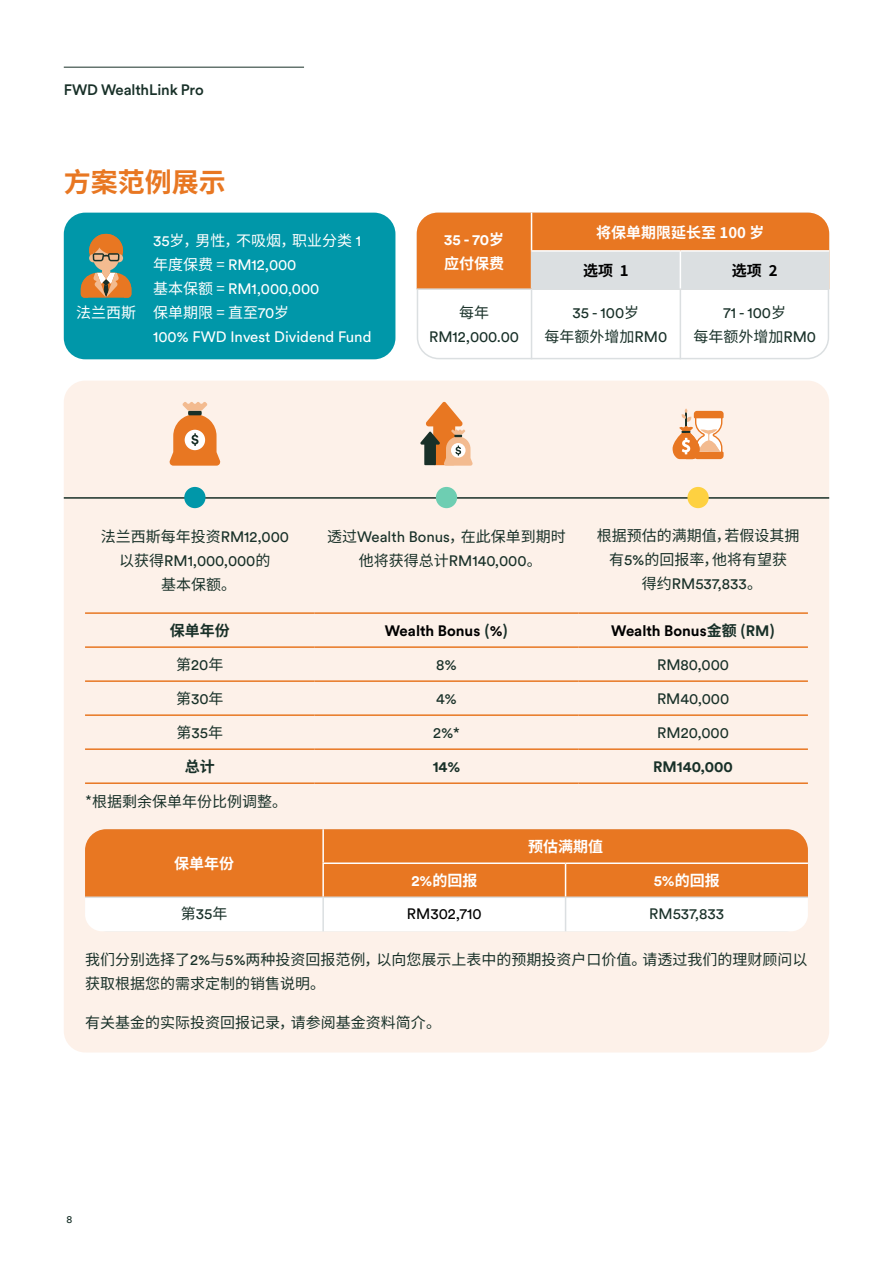
<style>
.page{position:relative;width:893px;height:1263px;background:#fff}
.page>*{position:absolute;margin:0;border:0;box-sizing:border-box;transform-origin:0 0}
.t1{font:700 27px "Noto Sans SC";color:#e87722}
.t2{font:15px/24px "Noto Sans SC";color:#183028;text-align:center}
.t3{font:15px/24px "FWD Circular";color:#183028;text-align:center}
.t4{font:15px/24px "FWD Circular";color:#fff}
.t5{font:700 15px "Noto Sans SC";color:#fff}
.t6{font:700 15px "FWD Circular";color:#000}
.t7{font:15px "Noto Sans SC";color:#fff}
.t8{font:500 15px "FWD Circular";letter-spacing:-.005em;color:#183028}
.t9{font:700 15px "FWD Circular";color:#183028}
.t10{font:15px "FWD Circular";color:#000}
.t11{font:700 15px "Noto Sans SC";color:#183028}
.t12{font:700 15px "FWD Circular";color:#fff}
.t13{font:700 15px "Noto Sans SC";color:#000}
.t14{font:10.5px "FWD Circular";color:#183028}
.s1{font-family:"FWD Circular"}
.s2{font-family:"Noto Sans SC"}
.s3{font-family:"Noto Sans SC";color:#183028}
.s4{color:#183028}
</style>
<div class="page">
<hr style="left:64px;top:67px;width:240px;height:1px;background:#183028">
<div style="left:64px;top:381px;width:765px;height:671px;background:#fdf1e9;border-radius:21px"></div>
<div style="left:85px;top:829px;width:723px;height:34px;background:#e87722"></div>
<svg style="left:85px;top:863px;width:723px;height:68px;background:#f3bb91"></svg>
<hr style="left:85px;top:896px;width:238px;height:2px;background:#dbdfe1">
<hr style="left:322px;top:898px;width:2px;height:33px;background:#dbdfe1">
<hr style="left:566px;top:896px;width:242px;height:2px;background:#dbdfe1">
<hr style="left:323px;top:896px;width:243px;height:2px;background:#dbdfe1">
<hr style="left:322px;top:829px;width:2px;height:33px;background:#fff">
<hr style="left:322px;top:862px;width:244px;height:2px;background:#fff">
<hr style="left:566px;top:862px;width:242px;height:2px;background:#fff">
<hr style="left:565px;top:898px;width:1px;height:33px;background:#dbdfe1">
<hr style="left:565px;top:864px;width:1px;height:32px;background:#fff">
<hr style="left:322px;top:864px;width:2px;height:32px;background:#fff">
<div style="left:64px;top:213px;width:331px;height:146px;background:#0097a9;border-radius:21px"></div>
<svg style="left:81px;top:234px;width:50px;height:64px"></svg>
<hr style="left:64px;top:497px;width:765px;height:2px;background:#183028">
<hr style="left:85px;top:612px;width:230px;height:2px;background:#e87722">
<hr style="left:315px;top:612px;width:263px;height:2px;background:#e87722">
<hr style="left:578px;top:612px;width:230px;height:2px;background:#e87722">
<hr style="left:85px;top:646px;width:230px;height:2px;background:#e87722">
<hr style="left:315px;top:646px;width:263px;height:2px;background:#e87722">
<hr style="left:578px;top:646px;width:230px;height:2px;background:#e87722">
<hr style="left:85px;top:680px;width:230px;height:2px;background:#e87722">
<hr style="left:315px;top:680px;width:263px;height:2px;background:#e87722">
<hr style="left:578px;top:680px;width:230px;height:2px;background:#e87722">
<hr style="left:85px;top:714px;width:230px;height:2px;background:#e87722">
<hr style="left:315px;top:714px;width:263px;height:2px;background:#e87722">
<hr style="left:578px;top:714px;width:230px;height:2px;background:#e87722">
<hr style="left:85px;top:748px;width:230px;height:2px;background:#e87722">
<hr style="left:315px;top:748px;width:263px;height:2px;background:#e87722">
<hr style="left:578px;top:748px;width:230px;height:2px;background:#e87722">
<hr style="left:85px;top:782px;width:230px;height:2px;background:#e87722">
<hr style="left:315px;top:782px;width:263px;height:2px;background:#e87722">
<hr style="left:578px;top:782px;width:230px;height:2px;background:#e87722">
<div style="left:184px;top:487px;width:22px;height:21px;background:#0097a9;border-radius:50%"></div>
<div style="left:436px;top:487px;width:21px;height:21px;background:#6eceb2;border-radius:50%"></div>
<div style="left:687px;top:487px;width:22px;height:21px;background:#fed141;border-radius:50%"></div>
<svg style="left:169px;top:402px;width:52px;height:64px"></svg>
<svg style="left:420px;top:402px;width:53px;height:64px"></svg>
<svg style="left:673px;top:408px;width:51px;height:51px"></svg>
<div style="left:417px;top:213px;width:412px;height:146px;border:2px solid #dbdfe1;border-radius:21px"></div>
<svg style="left:417px;top:213px;width:412px;height:75px;background:#e39c66"></svg>
<hr style="left:531px;top:252px;width:1px;height:36px;background:#dbdfe1">
<hr style="left:417px;top:288px;width:114px;height:2px;background:#dbdfe1">
<hr style="left:531px;top:288px;width:149px;height:2px;background:#dbdfe1">
<hr style="left:531px;top:290px;width:1px;height:69px;background:#dbdfe1">
<hr style="left:680px;top:288px;width:149px;height:2px;background:#dbdfe1">
<hr style="left:680px;top:290px;width:1px;height:69px;background:#dbdfe1">
<hr style="left:531px;top:213px;width:1px;height:37px;background:#fff">
<hr style="left:531px;top:250px;width:149px;height:2px;background:#fff">
<hr style="left:680px;top:250px;width:149px;height:2px;background:#fff">
<hr style="left:680px;top:252px;width:1px;height:36px;background:#fff">
<p class="t8" style="left:64px;top:79px;width:142px">FWD WealthLink Pro</p>
<h1 class="t1" style="left:64px;top:167px;width:163px">方案范例展示</h1>
<p class="t7" style="left:76px;top:304px;width:61px">法兰西斯</p>
<p class="t7" style="left:153px;top:232px;width:210px"><span class="s1">35</span>岁，男性，不吸烟，职业分类 <span class="s1">1</span></p>
<p class="t4" style="left:153px;top:252px;width:168px"><span class="s2">年度保费 =</span> RM12,000<br><span class="s2">基本保额 =</span> RM1,000,000</p>
<p class="t7" style="left:153px;top:304px;width:138px">保单期限 = 直至<span class="s1">70</span>岁</p>
<p class="t4" style="left:153px;top:324px;width:220px">100% FWD Invest Dividend Fund</p>
<p class="t12" style="left:444px;top:229px;width:61px">35 - 70<span class="s2">岁</span></p>
<p class="t5" style="left:444px;top:255px;width:61px">应付保费</p>
<p class="t2" style="left:459px;top:301px;width:31px">每年</p>
<p class="t3" style="left:429px;top:324px;width:91px">RM12,000.00</p>
<p class="t5" style="left:596px;top:224px;width:170px">将保单期限延长至 100 岁</p>
<p class="t13" style="left:583px;top:262px;width:47px">选项 1</p>
<p class="t13" style="left:732px;top:262px;width:47px">选项 2</p>
<p class="t3" style="left:573px;top:300px;width:68px">35 - 100<span class="s2">岁</span></p>
<p class="t2" style="left:545px;top:325px;width:124px">每年额外增加<span class="s1">RM0</span></p>
<p class="t3" style="left:723px;top:300px;width:64px">71 - 100<span class="s2">岁</span></p>
<p class="t2" style="left:693px;top:325px;width:124px">每年额外增加<span class="s1">RM0</span></p>
<p class="t2" style="left:101px;top:524px;width:190px">法兰西斯每年投资<span class="s1">RM12,000</span></p>
<p class="t3" style="left:119px;top:548px;width:153px"><span class="s2">以获得</span>RM1,000,000<span class="s2">的</span></p>
<p class="t2" style="left:161px;top:572px;width:77px">基本保额。</p>
<p class="t3" style="left:327px;top:524px;width:240px"><span class="s2">透过</span>Wealth Bonus<span class="s2">，在此保单到期时他将获得总计</span>RM140,000<span class="s2">。</span></p>
<p class="t2" style="left:597px;top:524px;width:204px">根据预估的满期值，若假设其拥有<span class="s1">5%</span>的回报率，他将有望获</p>
<p class="t3" style="left:642px;top:571px;width:122px"><span class="s2">得约</span>RM537,833<span class="s2">。</span></p>
<p class="t11" style="left:170px;top:622px;width:62px">保单年份</p>
<p class="t6" style="left:385px;top:621px;width:125px">Wealth Bonus <span class="s3">(</span>%<span class="s3">)</span></p>
<p class="t6" style="left:611px;top:621px;width:165px">Wealth Bonus<span class="s3">金额 (</span><span class="s4">RM</span><span class="s3">)</span></p>
<p class="t2" style="left:176px;top:653px;width:49px">第<span class="s1">20</span>年</p>
<p class="t3" style="left:436px;top:652px;width:22px">8%</p>
<p class="t3" style="left:657px;top:652px;width:73px">RM80,000</p>
<p class="t2" style="left:176px;top:687px;width:49px">第<span class="s1">30</span>年</p>
<p class="t3" style="left:436px;top:686px;width:22px">4%</p>
<p class="t3" style="left:657px;top:686px;width:74px">RM40,000</p>
<p class="t2" style="left:177px;top:721px;width:48px">第<span class="s1">35</span>年</p>
<p class="t3" style="left:433px;top:720px;width:28px">2%*</p>
<p class="t3" style="left:657px;top:720px;width:73px">RM20,000</p>
<p class="t11" style="left:185px;top:758px;width:31px">总计</p>
<p class="t9" style="left:433px;top:757px;width:29px">14%</p>
<p class="t9" style="left:653px;top:757px;width:81px">RM140,000</p>
<p class="t2" style="left:85px;top:790px;width:204px">*根据剩余保单年份比例调整。</p>
<p class="t5" style="left:174px;top:855px;width:62px">保单年份</p>
<p class="t5" style="left:528px;top:838px;width:76px">预估满期值</p>
<p class="t5" style="left:411px;top:872px;width:67px"><span class="s1">2%</span>的回报</p>
<p class="t5" style="left:654px;top:872px;width:68px"><span class="s1">5%</span>的回报</p>
<p class="t2" style="left:181px;top:902px;width:48px">第<span class="s1">35</span>年</p>
<p class="t10" style="left:407px;top:903px;width:76px">RM302,710</p>
<p class="t3" style="left:649px;top:901px;width:76px">RM537,833</p>
<p class="t2" style="left:85px;top:947px;width:724px;text-align:left">我们分别选择了<span class="s1">2%</span>与<span class="s1">5%</span>两种投资回报范例，以向您展示上表中的预期投资户口价值。请透过我们的理财顾问以获取根据您的需求定制的销售说明。</p>
<p class="t2" style="left:85px;top:1010px;width:358px">有关基金的实际投资回报记录，请参阅基金资料简介。</p>
<p class="t14" style="left:66px;top:1212px;width:7px">8</p>
</div>
